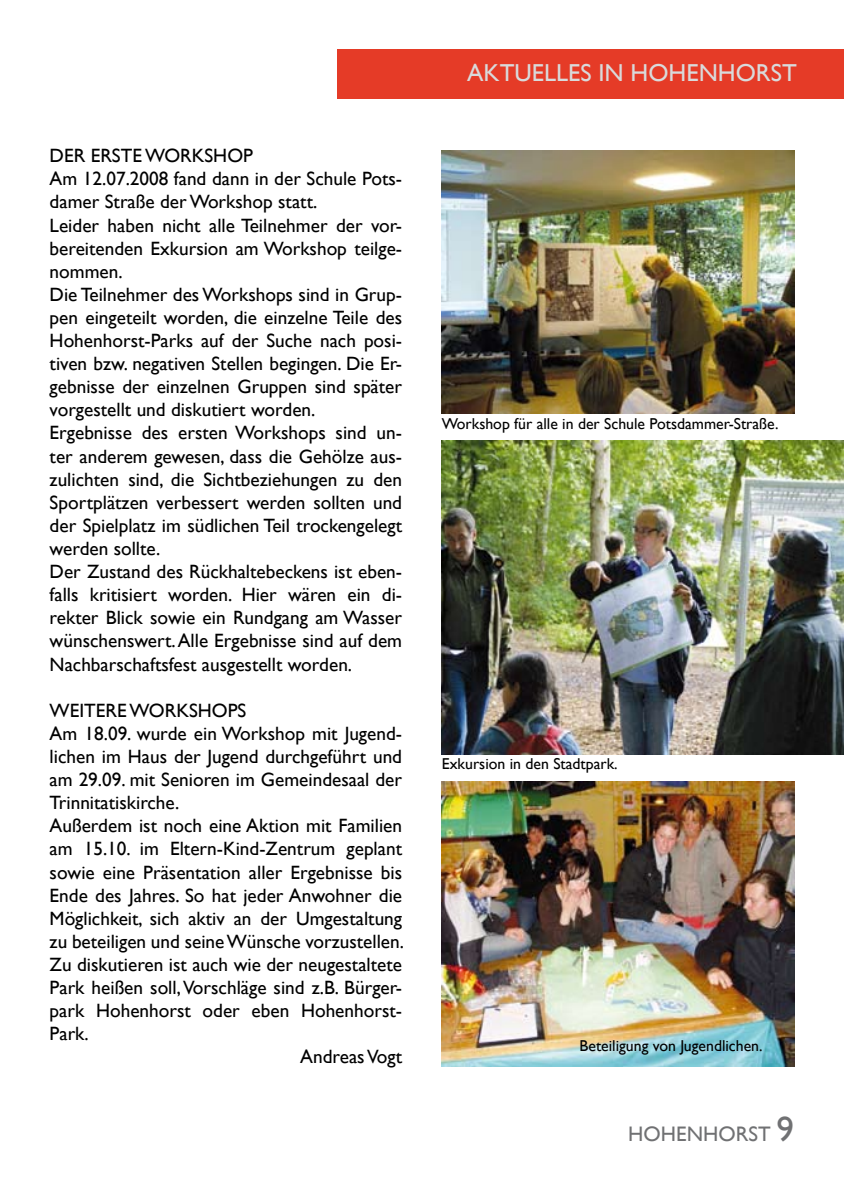
<style>
.page{position:relative;width:844px;height:1191px;background:#fff}
.page>*{position:absolute;margin:0;border:0;box-sizing:border-box;transform-origin:0 0}
.t1{font:24.5px "Gill Sans";color:#d9dadb}
.t2{font:21px "Gill Sans";color:#707173}
.t3{font:19.25px/23.1px "Gill Sans";color:#000}
.t4{font:15.75px "Gill Sans";color:#000}
.s1{font-size:35px}
</style>
<div class="page">
<div style="left:337px;top:50px;width:506px;height:49px;background:#e53b27"></div>
<img style="left:441px;top:440px;width:402px;height:315px">
<img style="left:441px;top:781px;width:353px;height:286px">
<img style="left:441px;top:150px;width:353px;height:264px">
<p class="t3" style="left:50px;top:144px;width:354px">DER ERSTE WORKSHOP<br>Am 12.07.2008 fand dann in der Schule Pots&shy;damer Straße der Workshop statt.<br>Leider haben nicht alle Teilnehmer der vor&shy;bereitenden Exkursion am Workshop teilge&shy;nommen.<br>Die Teilnehmer des Workshops sind in Grup&shy;pen eingeteilt worden, die einzelne Teile des Hohenhorst-Parks auf der Suche nach posi&shy;tiven bzw. negativen Stellen begingen. Die Er&shy;gebnisse der einzelnen Gruppen sind später vorgestellt und diskutiert worden.<br>Ergebnisse des ersten Workshops sind un&shy;ter anderem gewesen, dass die Gehölze aus&shy;zulichten sind, die Sichtbeziehungen zu den Sportplätzen verbessert werden sollten und der Spielplatz im südlichen Teil trockengelegt werden sollte.<br>Der Zustand des Rückhaltebeckens ist eben&shy;falls kritisiert worden. Hier wären ein di&shy;rekter Blick sowie ein Rundgang am Wasser wünschenswert. Alle Ergebnisse sind auf dem Nachbarschaftsfest ausgestellt worden.</p>
<p class="t3" style="left:50px;top:699px;width:198px">WEITERE WORKSHOPS</p>
<p class="t3" style="left:50px;top:722px;width:354px">Am 18.09. wurde ein Workshop mit Jugend-</p>
<p class="t3" style="left:50px;top:745px;width:354px">lichen im Haus der Jugend durchgeführt und</p>
<p class="t3" style="left:50px;top:768px;width:354px">am 29.09. mit Senioren im Gemeindesaal der</p>
<p class="t3" style="left:50px;top:791px;width:131px">Trinnitatiskirche.</p>
<p class="t3" style="left:50px;top:814px;width:354px">Außerdem ist noch eine Aktion mit Familien</p>
<p class="t3" style="left:50px;top:837px;width:354px">am 15.10. im Eltern-Kind-Zentrum geplant</p>
<p class="t3" style="left:50px;top:861px;width:354px">sowie eine Präsentation aller Ergebnisse bis</p>
<p class="t3" style="left:50px;top:884px;width:354px">Ende des Jahres. So hat jeder Anwohner die</p>
<p class="t3" style="left:50px;top:907px;width:354px">Möglichkeit, sich aktiv an der Umgestaltung</p>
<p class="t3" style="left:50px;top:930px;width:356px">zu beteiligen und seine Wünsche vorzustellen.</p>
<p class="t3" style="left:50px;top:953px;width:354px">Zu diskutieren ist auch wie der neugestaltete</p>
<p class="t3" style="left:50px;top:976px;width:354px">Park heißen soll, Vorschläge sind z.B. Bürger-</p>
<p class="t3" style="left:50px;top:999px;width:354px">park Hohenhorst oder eben Hohenhorst-</p>
<p class="t3" style="left:50px;top:1022px;width:41px">Park.</p>
<p class="t3" style="left:300px;top:1045px;width:103px">Andreas Vogt</p>
<p class="t1" style="left:467px;top:59px;width:331px">AKTUELLES IN HOHENHORST</p>
<p class="t4" style="left:441px;top:414px;width:338px">Workshop für alle in der Schule Potsdammer-Straße.</p>
<p class="t4" style="left:441px;top:754px;width:177px">Exkursion in den Stadtpark.</p>
<p class="t4" style="left:579px;top:1036px;width:184px">Beteiligung von Jugendlichen.</p>
<p class="t2" style="left:628px;top:1121px;width:167px">HOHENHORST <span class="s1">9</span></p>
</div>
